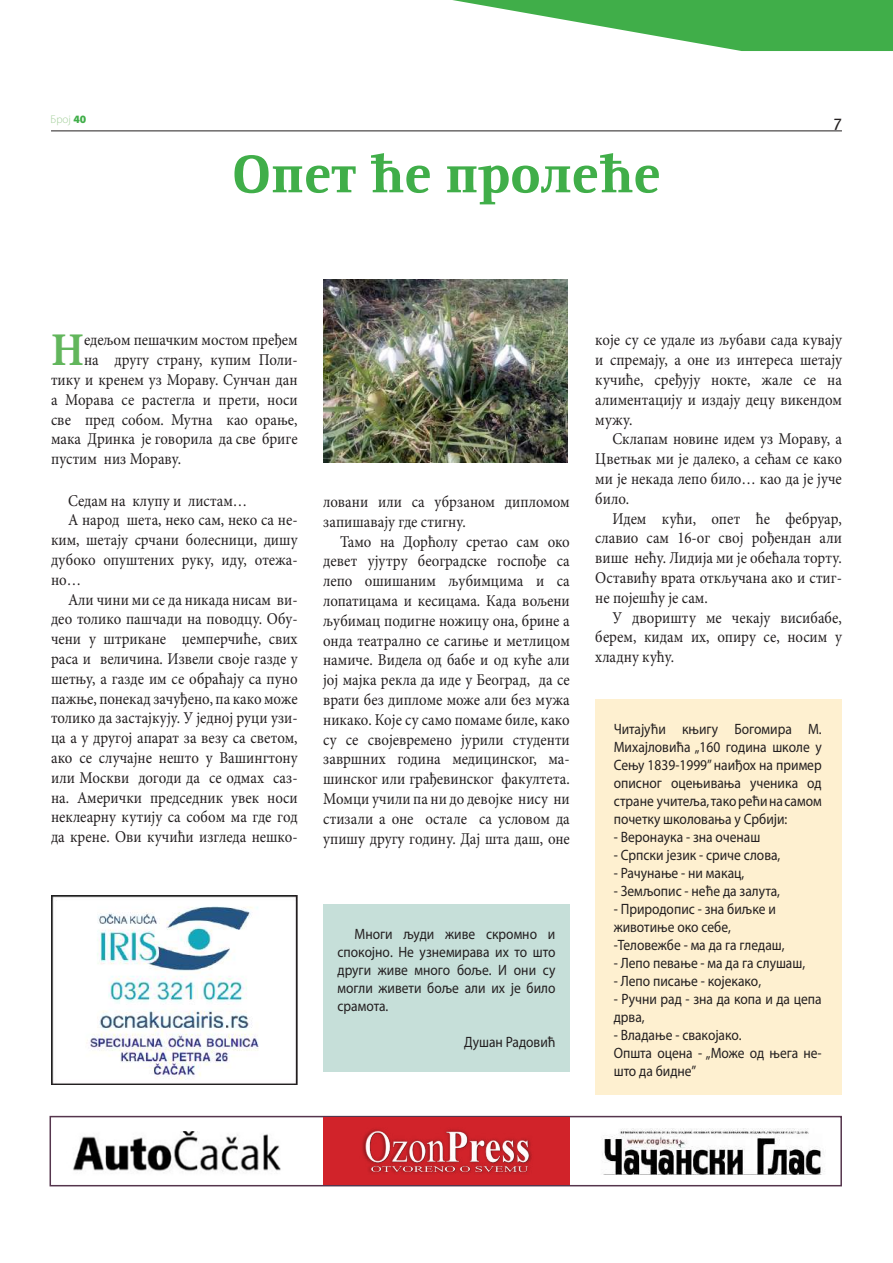
<style>
.page{position:relative;width:893px;height:1263px;background:#fff}
.page>*{position:absolute;margin:0;border:0;box-sizing:border-box;transform-origin:0 0}
.t1{font:900 54px "Resavska S";color:#40ae49}
.t2{font:700 46.95px "Minion Pro";color:#62b65c;scale:.9 1}
.t3{font:16.5px/19.8px "Minion Pro";color:#231f20;text-align:justify;scale:.9 1}
.t4{font:16.5px "FF Mt";color:#231f20}
.t5{font:15px/18px "Myriad Pro";color:#231f20;scale:.9 1}
.t6{font:300 11.25px "Myriad Pro";color:#a3cf9a}
.s1{font-weight:900;color:#40ae49}
</style>
<div class="page">
<hr style="left:51px;top:131px;width:791px;height:1px;background:#231f20">
<svg style="left:453px;top:0;width:440px;height:51px"></svg>
<div style="left:323px;top:904px;width:247px;height:167px;background:#c6dfd9"></div>
<div style="left:595px;top:699px;width:247px;height:395px;background:#fef0d0"></div>
<img style="left:51px;top:895px;width:247px;height:190px">
<img style="left:323px;top:279px;width:244px;height:183px">
<div style="left:50px;top:1116px;width:792px;height:70px;background:#fff;border:2px solid #55354d"></div>
<img style="left:602px;top:1129px;width:221px;height:46px">
<div style="left:323px;top:1117px;width:247px;height:68px;background:#d1232a"></div>
<img style="left:362px;top:1129px;width:170px;height:45px">
<img style="left:73px;top:1131px;width:208px;height:41px">
<p class="t6" style="left:51px;top:112px;width:37px">Број <span class="s1">40</span></p>
<p class="t4" style="left:834px;top:113px;width:10px">7</p>
<h1 class="t1" style="left:232px;top:143px;width:430px">Опет ће пролеће</h1>
<h2 class="t2" style="left:51px;top:317px;width:38px">Н</h2>
<p class="t3" style="left:84px;top:330px;width:239px">едељом пешачким мостом пређем</p>
<p class="t3" style="left:84px;top:350px;width:239px">на другу страну, купим Поли-</p>
<p class="t3" style="left:51px;top:370px;width:275px">тику и кренем уз Мораву. Сунчан дан</p>
<p class="t3" style="left:51px;top:390px;width:275px">а Морава се растегла и прети, носи</p>
<p class="t3" style="left:51px;top:409px;width:276px">све пред собом. Мутна као орање,</p>
<p class="t3" style="left:51px;top:429px;width:276px">мака Дринка је говорила да све бриге</p>
<p class="t3" style="left:51px;top:449px;width:146px">пустим низ Мораву.</p>
<p class="t3" style="left:68px;top:490px;width:201px">Седам на клупу и листам…</p>
<p class="t3" style="left:68px;top:510px;width:257px">A народ шета, неко сам, неко са не-</p>
<p class="t3" style="left:51px;top:530px;width:276px">ким, шетају срчани болесници, дишу</p>
<p class="t3" style="left:51px;top:550px;width:276px">дубоко опуштених руку, иду, отежа-</p>
<p class="t3" style="left:51px;top:570px;width:35px">но…</p>
<p class="t3" style="left:68px;top:589px;width:257px">Али чини ми се да никада нисам ви-</p>
<p class="t3" style="left:51px;top:609px;width:276px">део толико пашчади на поводцу. Обу-</p>
<p class="t3" style="left:51px;top:629px;width:276px">чени у штрикане џемперчиће, свих</p>
<p class="t3" style="left:51px;top:649px;width:276px">раса и величина. Извели своје газде у</p>
<p class="t3" style="left:51px;top:669px;width:275px">шетњу, а газде им се обраћају са пуно</p>
<p class="t3" style="left:51px;top:688px;width:276px">пажње, понекад зачуђено, па како може</p>
<p class="t3" style="left:51px;top:708px;width:276px">толико да застајкују. У једној руци узи-</p>
<p class="t3" style="left:51px;top:728px;width:276px">ца а у другој апарат за везу са светом,</p>
<p class="t3" style="left:51px;top:748px;width:275px">ако се случајне нешто у Вашингтону</p>
<p class="t3" style="left:51px;top:768px;width:276px">или Москви догоди да се одмах саз-</p>
<p class="t3" style="left:51px;top:787px;width:276px">на. Амерички председник увек носи</p>
<p class="t3" style="left:51px;top:807px;width:276px">неклеарну кутију са собом ма где год</p>
<p class="t3" style="left:51px;top:827px;width:276px">да крене. Ови кучићи изгледа нешко-</p>
<p class="t3" style="left:323px;top:492px;width:276px">ловани или са убрзаном дипломом запишавају где стигну.</p>
<p class="t3" style="left:323px;top:531px;width:276px;text-indent:17px">Тамо на Дорћолу сретао сам око девет ујутру београдске госпође са лепо ошишаним љубимцима и са лопатицама и кесицама. Када вољени љубимац подигне ножицу она, брине а онда театрално се сагиње и метлицом намиче. Видела од бабе и од куће али јој мајка рекла да иде у Београд, да се врати без дипломе може али без мужа никако. Које су само помаме биле, како су се својевремено јурили студенти завршних година медицинског, ма&shy;шинског или грађевинског факултета.<br>Момци учили па ни до девојке нису ни стизали а оне остале са условом да упишу другу годину. Дај шта даш, оне</p>
<p class="t5" style="left:338px;top:925px;width:244px;text-align:justify;text-indent:17px">Многи људи живе скромно и спокојно. Не узнемирава их то што други живе много боље. И они су могли живети боље али их је било срамота.</p>
<p class="t5" style="left:464px;top:1033px;width:103px">Душан Радовић</p>
<p class="t3" style="left:595px;top:330px;width:276px">које су се удале из љубави сада кувају и спремају, а оне из интереса шетају кучиће, сређују нокте, жале се на алиментацију и издају децу викендом мужу.</p>
<p class="t3" style="left:595px;top:429px;width:276px;text-indent:17px">Склапам новине идем уз Мораву, а Цветњак ми је далеко, а сећам се како ми је некада лепо било… као да је јуче било.</p>
<p class="t3" style="left:595px;top:508px;width:276px;text-indent:17px">Идем кући, опет ће фебруар, славио сам 16-oг свој рођендан али више нећу. Лидија ми је обећала торту.<br>Оставићу врата откључана ако и стиг&shy;не појешћу је сам.</p>
<p class="t3" style="left:595px;top:607px;width:276px;text-indent:17px">У дворишту ме чекају висибабе, берем, кидам их, опиру се, носим у хладну кућу.</p>
<p class="t5" style="left:614px;top:720px;width:233px;text-align:justify">Читајући књигу Богомира М.<br>Михајловића „160 година школе у Сењу 1839-1999” наиђох на пример описног оцењивања ученика од стране учитеља, тако рећи на самом почетку школовања у Србији:</p>
<p class="t5" style="left:614px;top:828px;width:164px">- Веронаука - зна оченаш</p>
<p class="t5" style="left:614px;top:846px;width:187px">- Српски језик - сриче слова,</p>
<p class="t5" style="left:614px;top:864px;width:147px">- Рачунање - ни макац,</p>
<p class="t5" style="left:614px;top:882px;width:186px">- Земљопис - неће да залута,</p>
<p class="t5" style="left:614px;top:900px;width:191px">- Природопис - зна биљке и животиње око себе, -Теловежбе - ма да га гледаш,</p>
<p class="t5" style="left:614px;top:954px;width:214px">- Лепо певање - ма да га слушаш,</p>
<p class="t5" style="left:614px;top:972px;width:165px">- Лепо писање - којекако,</p>
<p class="t5" style="left:614px;top:990px;width:233px">- Ручни рад - зна да копа и да цепа дрва,</p>
<p class="t5" style="left:614px;top:1026px;width:233px">- Владање - свакојако.<br>Општа оцена - „Може од њега не&shy;што да бидне”</p>
</div>
